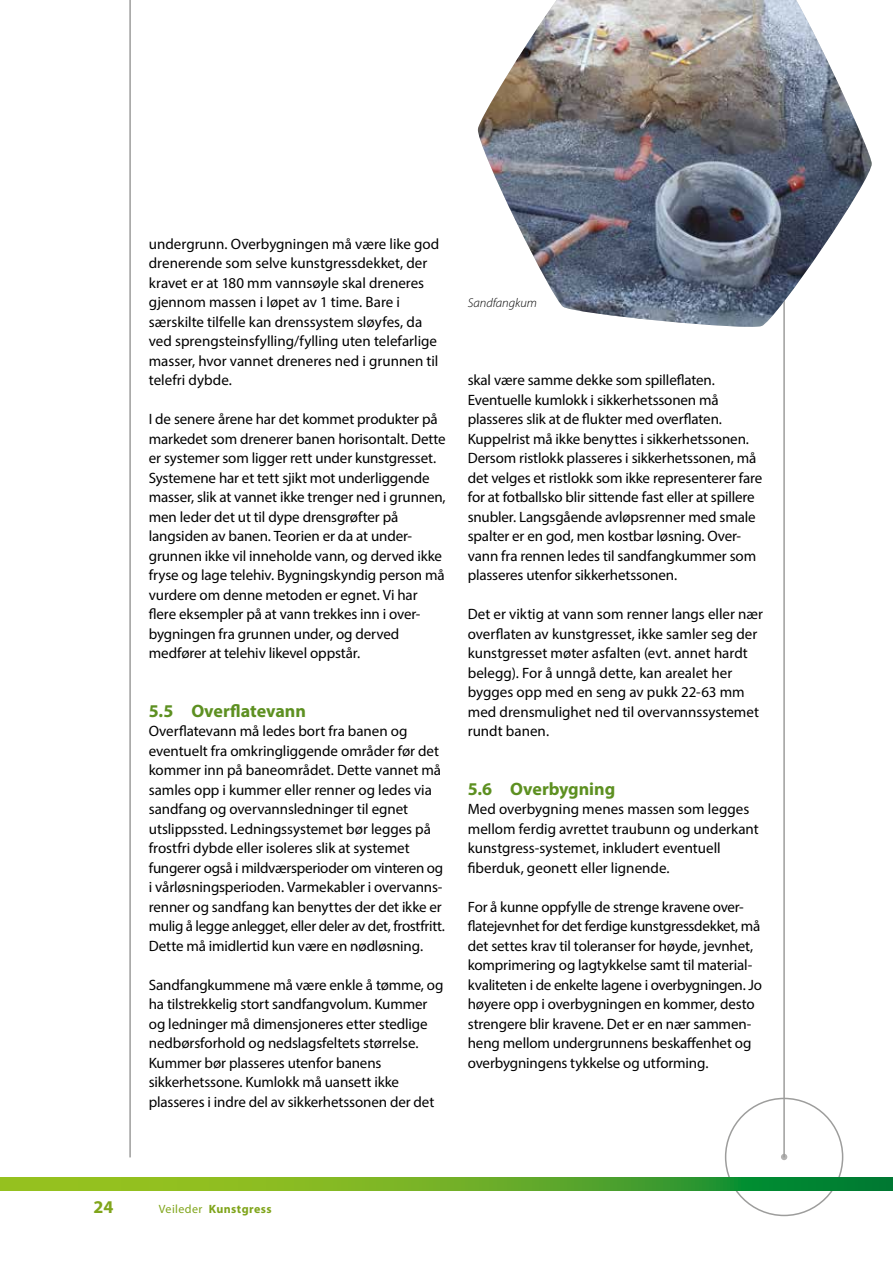
<style>
.page{position:relative;width:893px;height:1263px;background:#fff}
.page>*{position:absolute;margin:0;border:0;box-sizing:border-box;transform-origin:0 0}
.Avsnittstittel{font:700 18px "Myriad Pro";letter-spacing:-.005em;color:#5d9021}
.t1{font:700 18px "Myriad";color:#80a51b}
.Brød{font:15px/19.5px "Myriad Pro";letter-spacing:-.01em;color:#000}
.t2{font:italic 300 12.75px "Myriad Pro";color:#000}
.t3{font:700 12px "Myriad Pro";letter-spacing:.035em;color:#80a51b}
.s1{font-weight:400}
</style>
<div class="page">
<div style="left:725px;top:1098px;width:118px;height:118px;border:2px solid #9d9d9c;border-radius:50%"></div>
<svg style="left:781px;top:1154px;width:6px;height:6px"></svg>
<svg style="left:0;top:1178px;width:893px;height:13px;background:#5fa928"></svg>
<hr style="left:129px;top:0;width:2px;height:1157px;background:#9d9d9c">
<hr style="left:783px;top:0;width:2px;height:1157px;background:#9d9d9c">
<img style="left:477px;top:0;width:395px;height:328px">
<p class="Brød" style="left:149px;top:234px;width:292px">undergrunn. Overbygningen må være like god drenerende som selve kunstgressdekket, der kravet er at 180 mm vannsøyle skal dreneres gjennom massen i løpet av 1 time. Bare i særskilte tilfelle kan drenssystem sløyfes, da ved sprengsteinsfylling/fylling uten telefarlige masser, hvor vannet dreneres ned i grunnen til telefri dybde.</p>
<p class="Brød" style="left:149px;top:409px;width:298px">I de senere årene har det kommet produkter på markedet som drenerer banen horisontalt. Dette er systemer som ligger rett under kunstgresset.<br>Systemene har et tett sjikt mot underliggende masser, slik at vannet ikke trenger ned i grunnen, men leder det ut til dype drensgrøfter på langsiden av banen. Teorien er da at under&shy;grunnen ikke vil inneholde vann, og derved ikke fryse og lage telehiv. Bygningskyndig person må vurdere om denne metoden er egnet. Vi har flere eksempler på at vann trekkes inn i over&shy;bygningen fra grunnen under, og derved medfører at telehiv likevel oppstår.</p>
<h2 class="Avsnittstittel" style="left:149px;top:699px;width:159px">5.5 Overflatevann</h2>
<p class="Brød" style="left:149px;top:721px;width:298px">Overflatevann må ledes bort fra banen og eventuelt fra omkringliggende områder før det kommer inn på baneområdet. Dette vannet må samles opp i kummer eller renner og ledes via sandfang og overvannsledninger til egnet utslippssted. Ledningssystemet bør legges på frostfri dybde eller isoleres slik at systemet fungerer også i mildværsperioder om vinteren og i vårløsningsperioden. Varmekabler i overvanns&shy;renner og sandfang kan benyttes der det ikke er mulig å legge anlegget, eller deler av det, frostfritt.<br>Dette må imidlertid kun være en nødløsning.</p>
<p class="Brød" style="left:149px;top:975px;width:296px">Sandfangkummene må være enkle å tømme, og ha tilstrekkelig stort sandfangvolum. Kummer og ledninger må dimensjoneres etter stedlige nedbørsforhold og nedslagsfeltets størrelse.<br>Kummer bør plasseres utenfor banens sikkerhetssone. Kumlokk må uansett ikke plasseres i indre del av sikkerhetssonen der det</p>
<p class="t2" style="left:468px;top:295px;width:71px">Sandfangkum</p>
<p class="Brød" style="left:468px;top:370px;width:296px">skal være samme dekke som spilleflaten.<br>Eventuelle kumlokk i sikkerhetssonen må plasseres slik at de flukter med overflaten.<br>Kuppelrist må ikke benyttes i sikkerhetssonen.<br>Dersom ristlokk plasseres i sikkerhetssonen, må det velges et ristlokk som ikke representerer fare for at fotballsko blir sittende fast eller at spillere snubler. Langsgående avløpsrenner med smale spalter er en god, men kostbar løsning. Over&shy;vann fra rennen ledes til sandfangkummer som plasseres utenfor sikkerhetssonen.</p>
<p class="Brød" style="left:468px;top:604px;width:297px">Det er viktig at vann som renner langs eller nær overflaten av kunstgresset, ikke samler seg der kunstgresset møter asfalten (evt. annet hardt belegg). For å unngå dette, kan arealet her bygges opp med en seng av pukk 22-63 mm med drensmulighet ned til overvannssystemet rundt banen.</p>
<h2 class="Avsnittstittel" style="left:468px;top:777px;width:149px">5.6 Overbygning</h2>
<p class="Brød" style="left:468px;top:799px;width:292px">Med overbygning menes massen som legges mellom ferdig avrettet traubunn og underkant kunstgress-systemet, inkludert eventuell fiberduk, geonett eller lignende.</p>
<p class="Brød" style="left:468px;top:897px;width:296px">For å kunne oppfylle de strenge kravene over-- flatejevnhet for det ferdige kunstgressdekket, må det settes krav til toleranser for høyde, jevnhet, komprimering og lagtykkelse samt til material-- kvaliteten i de enkelte lagene i overbygningen. Jo høyere opp i overbygningen en kommer, desto strengere blir kravene. Det er en nær sammen&shy;heng mellom undergrunnens beskaf-fenhet og overbygningens tykkelse og utforming.</p>
<p class="t1" style="left:94px;top:1198px;width:21px">24</p>
<p class="t3" style="left:159px;top:1201px;width:114px"><span class="s1">Veileder</span> Kunstgress</p>
</div>
